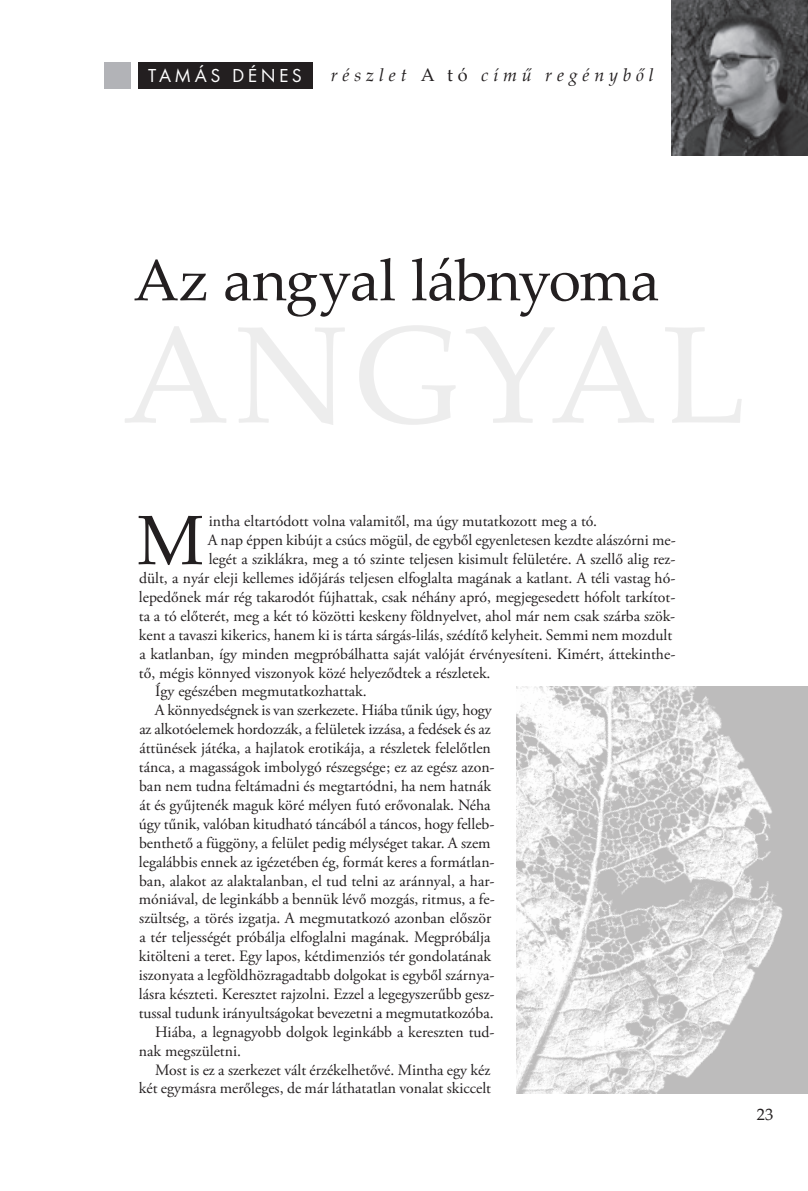
<style>
.page{position:relative;width:808px;height:1191px;background:#fff}
.page>*{position:absolute;margin:0;border:0;box-sizing:border-box;transform-origin:0 0}
.t1{font:70.05px "Palatino Linotype";color:#231f20}
.t2{font:58.5px "Palatino Linotype";letter-spacing:-.015em;color:#231f20}
.t3{font:19.5px "Futura TEE";letter-spacing:.175em;color:#fff}
.t4{font:italic 18px "Palatino Linotype";letter-spacing:.265em;color:#231f20}
.t5{font:16.5px "Palatino Linotype";color:#231f20}
.t6{font:15.75px "Adobe Garamond Pro";color:#231f20}
.s1{font-style:normal}
</style>
<div class="page">
<img style="left:672px;top:0;width:136px;height:155px">
<div style="left:105px;top:62px;width:26px;height:26px;background:#b2b3b7"></div>
<div style="left:139px;top:62px;width:174px;height:26px;background:#231f20"></div>
<img style="left:516px;top:686px;width:292px;height:408px">
<p class="t3" style="left:148px;top:64px;width:127px">TAMÁS DÉNES</p>
<p class="t4" style="left:331px;top:63px;width:325px">részlet <span class="s1">A tó</span> című regényből</p>
<h2 class="t2" style="left:134px;top:239px;width:527px">Az angyal lábnyoma</h2>
<h1 class="t1" style="left:137px;top:490px;width:68px">M</h1>
<p class="t6" style="left:209px;top:512px;width:390px">intha eltartódott volna valamitől, ma úgy mutatkozott meg a tó.</p>
<p class="t6" style="left:208px;top:531px;width:469px">A nap éppen kibújt a csúcs mögül, de egyből egyenletesen kezdte alászórni me-</p>
<p class="t6" style="left:209px;top:549px;width:468px">legét a sziklákra, meg a tó szinte teljesen kisimult felületére. A szellő alig rez-</p>
<p class="t6" style="left:139px;top:568px;width:537px">dült, a nyár eleji kellemes időjárás teljesen elfoglalta magának a katlant. A téli vastag hó-</p>
<p class="t6" style="left:139px;top:587px;width:538px">lepedőnek már rég takarodót fújhattak, csak néhány apró, megjegesedett hófolt tarkítot-</p>
<p class="t6" style="left:139px;top:606px;width:538px">ta a tó előterét, meg a két tó közötti keskeny földnyelvet, ahol már nem csak szárba szök-</p>
<p class="t6" style="left:139px;top:625px;width:535px">kent a tavaszi kikerics, hanem ki is tárta sárgás-lilás, szédítő kelyheit. Semmi nem mozdult</p>
<p class="t6" style="left:139px;top:644px;width:537px">a katlanban, így minden megpróbálhatta saját valóját érvényesíteni. Kimért, áttekinthe-</p>
<p class="t6" style="left:139px;top:663px;width:353px">tő, mégis könnyed viszonyok közé helyeződtek a részletek.</p>
<p class="t6" style="left:155px;top:682px;width:213px">Így egészében megmutatkozhattak.</p>
<p class="t6" style="left:155px;top:701px;width:338px">A könnyedségnek is van szerkezete. Hiába tűnik úgy, hogy</p>
<p class="t6" style="left:139px;top:720px;width:353px">az alkotóelemek hordozzák, a felületek izzása, a fedések és az</p>
<p class="t6" style="left:139px;top:738px;width:353px">áttünések játéka, a hajlatok erotikája, a részletek felelőtlen</p>
<p class="t6" style="left:139px;top:757px;width:357px">tánca, a magasságok imbolygó részegsége; ez az egész azon-</p>
<p class="t6" style="left:139px;top:776px;width:353px">ban nem tudna feltámadni és megtartódni, ha nem hatnák</p>
<p class="t6" style="left:139px;top:795px;width:353px">át és gyűjtenék maguk köré mélyen futó erővonalak. Néha</p>
<p class="t6" style="left:139px;top:814px;width:357px">úgy tűnik, valóban kitudható táncából a táncos, hogy felleb-</p>
<p class="t6" style="left:139px;top:833px;width:353px">benthető a függöny, a felület pedig mélységet takar. A szem</p>
<p class="t6" style="left:139px;top:852px;width:357px">legalábbis ennek az igézetében ég, formát keres a formátlan-</p>
<p class="t6" style="left:139px;top:871px;width:357px">ban, alakot az alaktalanban, el tud telni az aránnyal, a har-</p>
<p class="t6" style="left:139px;top:890px;width:357px">móniával, de leginkább a bennük lévő mozgás, ritmus, a fe-</p>
<p class="t6" style="left:139px;top:909px;width:353px">szültség, a törés izgatja. A megmutatkozó azonban először</p>
<p class="t6" style="left:139px;top:927px;width:353px">a tér teljességét próbálja elfoglalni magának. Megpróbálja</p>
<p class="t6" style="left:139px;top:946px;width:354px">kitölteni a teret. Egy lapos, kétdimenziós tér gondolatának</p>
<p class="t6" style="left:139px;top:965px;width:357px">iszonyata a legföldhözragadtabb dolgokat is egyből szárnya-</p>
<p class="t6" style="left:139px;top:984px;width:357px">lásra készteti. Keresztet rajzolni. Ezzel a legegyszerűbb gesz-</p>
<p class="t6" style="left:139px;top:1003px;width:356px">tussal tudunk irányultságokat bevezetni a megmutatkozóba.</p>
<p class="t6" style="left:155px;top:1022px;width:341px">Hiába, a legnagyobb dolgok leginkább a kereszten tud-</p>
<p class="t6" style="left:139px;top:1041px;width:104px">nak megszületni.</p>
<p class="t6" style="left:155px;top:1060px;width:337px">Most is ez a szerkezet vált érzékelhetővé. Mintha egy kéz</p>
<p class="t6" style="left:139px;top:1079px;width:354px">két egymásra merőleges, de már láthatatlan vonalat skiccelt</p>
<p class="t5" style="left:757px;top:1102px;width:18px">23</p>
</div>
